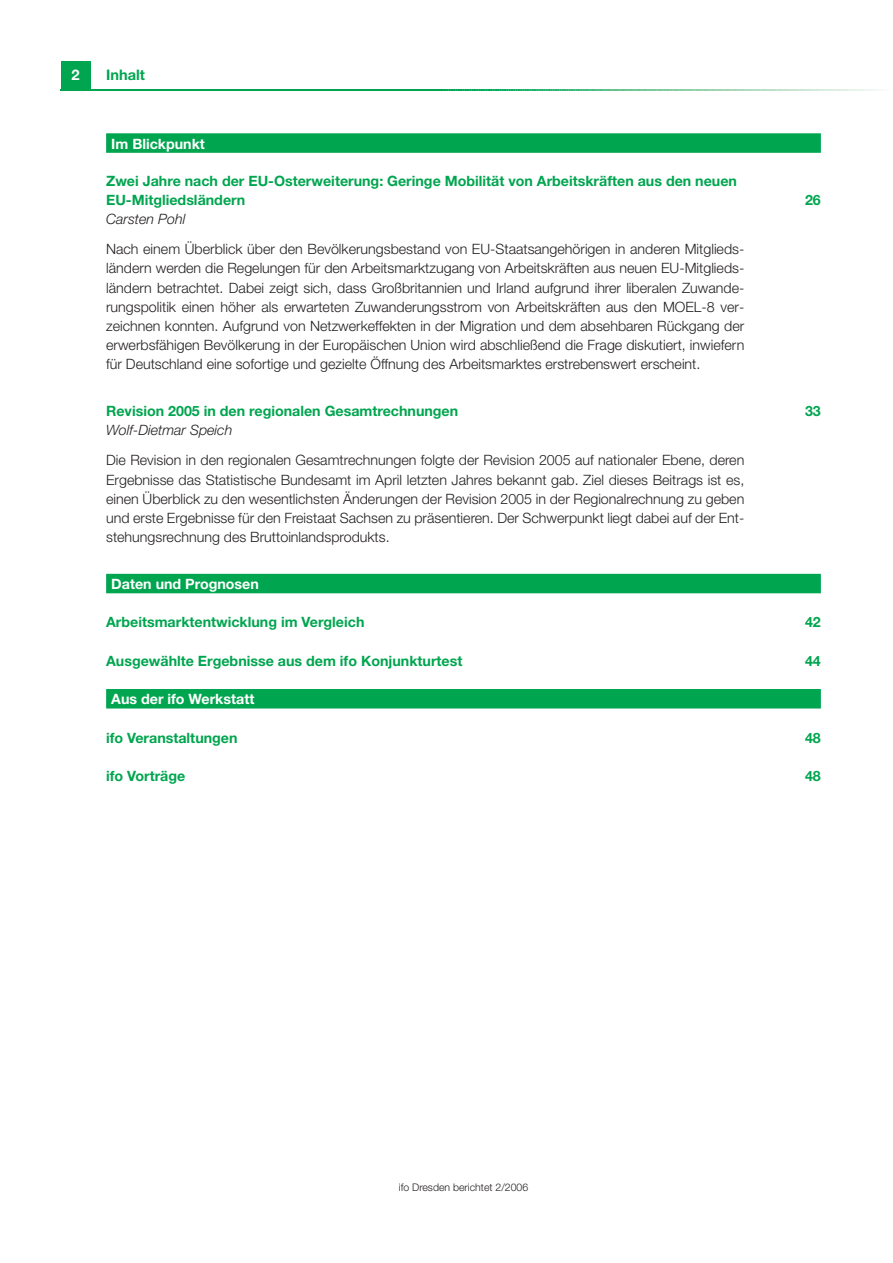
<style>
.page{position:relative;width:893px;height:1263px;background:#fff}
.page>*{position:absolute;margin:0;border:0;box-sizing:border-box;transform-origin:0 0}
.t1{font:700 14.7px "Helvetica Neue";color:#fff}
.t2{font:700 14.55px "Helvetica Neue";color:#00a54f}
.t3{font:300 14.25px/19.2px "Helvetica Neue";color:#231f20;text-align:justify}
.t4{font:700 14.25px/19.2px "Helvetica Neue";color:#00a54f}
.t5{font:700 14.25px "Helvetica Neue";color:#fff}
.t6{font:italic 300 14.25px "Helvetica Neue";color:#231f20}
.t7{font:300 10.5px "Helvetica Neue";color:#231f20}
</style>
<div class="page">
<div style="left:61px;top:61px;width:30px;height:30px;background:#00a54f"></div>
<hr style="left:61px;top:89px;width:382px;height:2px;background:#00a54f">
<svg style="left:443px;top:89px;width:435px;height:2px"></svg>
<div style="left:106px;top:133px;width:714px;height:20px;background:#00a54f"></div>
<div style="left:106px;top:574px;width:714px;height:19px;background:#00a54f"></div>
<div style="left:106px;top:689px;width:714px;height:20px;background:#00a54f"></div>
<p class="t1" style="left:72px;top:70px;width:10px">2</p>
<p class="t2" style="left:106px;top:70px;width:40px">Inhalt</p>
<p class="t5" style="left:111px;top:138px;width:95px">Im Blickpunkt</p>
<p class="t4" style="left:106px;top:172px;width:632px">Zwei Jahre nach der EU-Osterweiterung: Geringe Mobilität von Arbeitskräften aus den neuen<br>EU-Mitgliedsländern</p>
<p class="t4" style="left:805px;top:192px;width:17px">26</p>
<p class="t6" style="left:106px;top:214px;width:81px">Carsten Pohl</p>
<p class="t3" style="left:106px;top:241px;width:639px">Nach einem Überblick über den Bevölkerungsbestand von EU-Staatsangehörigen in anderen Mitglieds&shy;ländern werden die Regelungen für den Arbeitsmarktzugang von Arbeitskräften aus neuen EU-Mitglieds&shy;ländern betrachtet. Dabei zeigt sich, dass Großbritannien und Irland aufgrund ihrer liberalen Zuwande&shy;rungspolitik einen höher als erwarteten Zuwanderungsstrom von Arbeitskräften aus den MOEL-8 ver&shy;zeichnen konnten. Aufgrund von Netzwerkeffekten in der Migration und dem absehbaren Rückgang der erwerbsfähigen Bevölkerung in der Europäischen Union wird abschließend die Frage diskutiert, inwiefern für Deutschland eine sofortige und gezielte Öffnung des Arbeitsmarktes erstrebenswert erscheint.</p>
<p class="t4" style="left:106px;top:403px;width:353px">Revision 2005 in den regionalen Gesamtrechnungen</p>
<p class="t4" style="left:805px;top:403px;width:17px">33</p>
<p class="t6" style="left:106px;top:425px;width:128px">Wolf-Dietmar Speich</p>
<p class="t3" style="left:106px;top:452px;width:639px">Die Revision in den regionalen Gesamtrechnungen folgte der Revision 2005 auf nationaler Ebene, deren Ergebnisse das Statistische Bundesamt im April letzten Jahres bekannt gab. Ziel dieses Beitrags ist es, einen Überblick zu den wesentlichsten Änderungen der Revision 2005 in der Regionalrechnung zu geben und erste Ergebnisse für den Freistaat Sachsen zu präsentieren. Der Schwerpunkt liegt dabei auf der Ent&shy;stehungsrechnung des Bruttoinlandsprodukts.</p>
<p class="t5" style="left:111px;top:579px;width:149px">Daten und Prognosen</p>
<p class="t4" style="left:106px;top:614px;width:260px">Arbeitsmarktentwicklung im Vergleich</p>
<p class="t4" style="left:805px;top:614px;width:17px">42</p>
<p class="t4" style="left:106px;top:652px;width:358px">Ausgewählte Ergebnisse aus dem ifo Konjunkturtest</p>
<p class="t4" style="left:805px;top:652px;width:17px">44</p>
<p class="t5" style="left:111px;top:694px;width:144px">Aus der ifo Werkstatt</p>
<p class="t4" style="left:106px;top:729px;width:133px">ifo Veranstaltungen</p>
<p class="t4" style="left:805px;top:729px;width:17px">48</p>
<p class="t4" style="left:106px;top:768px;width:81px">ifo Vorträge</p>
<p class="t4" style="left:805px;top:768px;width:17px">48</p>
<p class="t7" style="left:399px;top:1184px;width:131px">ifo Dresden berichtet 2/2006</p>
</div>
